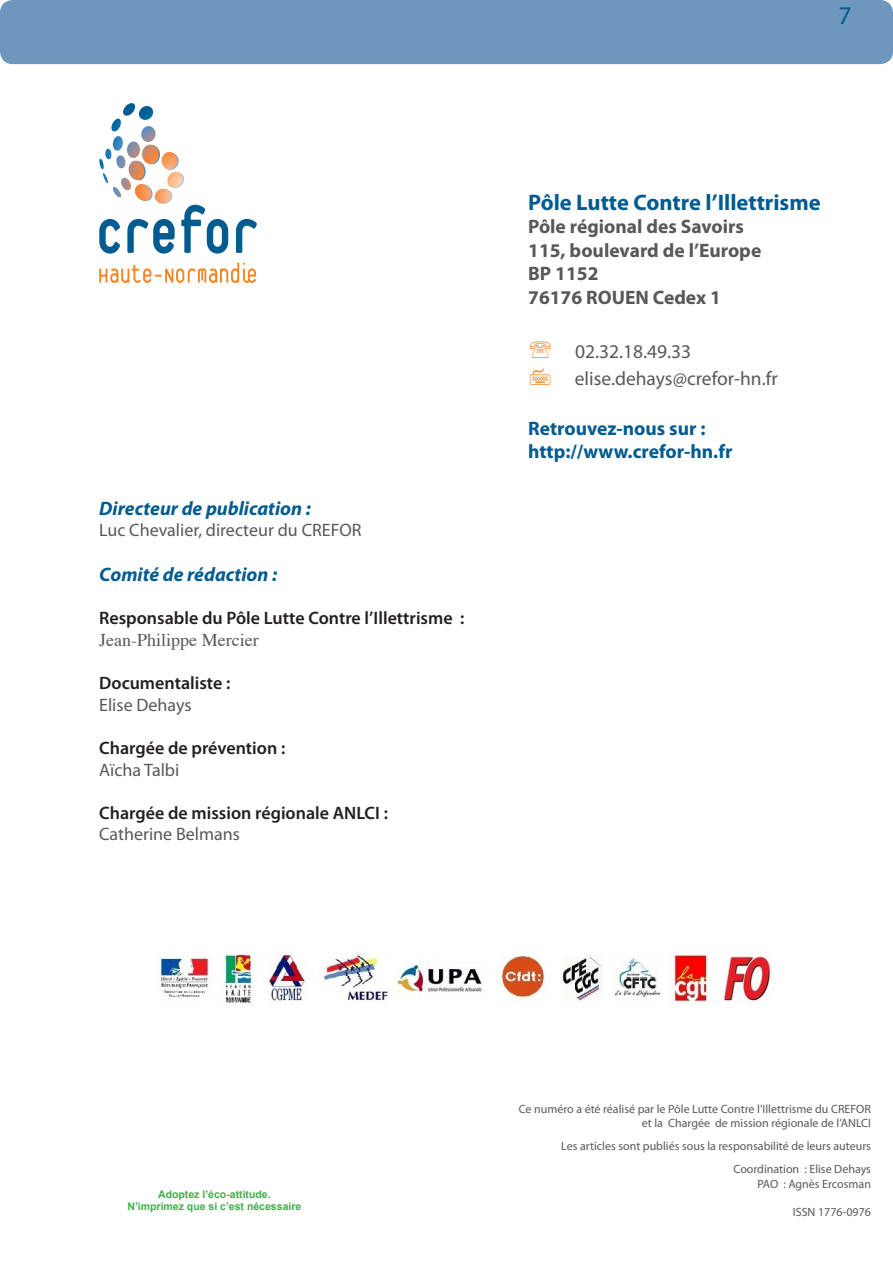
<style>
.page{position:relative;width:893px;height:1263px;background:#fff}
.page>*{position:absolute;margin:0;border:0;box-sizing:border-box;transform-origin:0 0}
.t1{font:25.5px "Myriad Pro";color:#005b8f}
.t2{font:700 22.5px "Myriad Pro";color:#005b8f}
.t3{font:700 19.5px "Myriad Pro";color:#57585a}
.t4{font:700 19.5px "Myriad Pro";color:#005b8f}
.t5{font:italic 700 19.5px "Myriad Pro";color:#005b8f}
.t6{font:19.5px "Myriad Pro";color:#57585a}
.t7{font:600 18px "Myriad Pro";color:#231f20}
.t8{font:18px "Myriad Pro";color:#57585a}
.t9{font:18px "Times";color:#57585a}
.t10{font:12px "Myriad Pro";color:#57585a}
.t11{font:700 10.5px "Arial";color:#40ae49}
</style>
<div class="page">
<div style="left:0;top:0;width:893px;height:64px;background:#6e97bd;border-radius:13px"></div>
<svg style="left:99px;top:263px;width:157px;height:20px"></svg>
<svg style="left:236px;top:219px;width:21px;height:34px"></svg>
<svg style="left:99px;top:103px;width:129px;height:151px"></svg>
<img style="left:160px;top:952px;width:611px;height:51px">
<h1 class="t1" style="left:838px;top:0;width:15px">7</h1>
<p class="t5" style="left:99px;top:495px;width:213px">Directeur de publication :</p>
<p class="t8" style="left:99px;top:519px;width:264px">Luc Chevalier, directeur du CREFOR</p>
<p class="t5" style="left:99px;top:562px;width:179px">Comité de rédaction :</p>
<p class="t7" style="left:99px;top:607px;width:367px">Responsable du Pôle Lutte Contre l’Illettrisme :</p>
<p class="t9" style="left:99px;top:623px;width:161px">Jean-Philippe Mercier</p>
<p class="t7" style="left:99px;top:672px;width:133px">Documentaliste :</p>
<p class="t8" style="left:99px;top:694px;width:94px">Elise Dehays</p>
<p class="t7" style="left:99px;top:736px;width:188px">Chargée de prévention :</p>
<p class="t8" style="left:99px;top:758px;width:82px">Aïcha Talbi</p>
<p class="t7" style="left:99px;top:801px;width:290px">Chargée de mission régionale ANLCI :</p>
<p class="t8" style="left:99px;top:823px;width:142px">Catherine Belmans</p>
<p class="t2" style="left:528px;top:188px;width:294px">Pôle Lutte Contre l’Illettrisme</p>
<p class="t3" style="left:528px;top:214px;width:217px">Pôle régional des Savoirs</p>
<p class="t3" style="left:528px;top:237px;width:235px">115, boulevard de l’Europe</p>
<p class="t3" style="left:528px;top:261px;width:72px">BP 1152</p>
<p class="t3" style="left:528px;top:284px;width:194px">76176 ROUEN Cedex 1</p>
<p class="t6" style="left:575px;top:339px;width:118px">02.32.18.49.33</p>
<p class="t6" style="left:575px;top:366px;width:205px">elise.dehays@crefor-hn.fr</p>
<p class="t4" style="left:528px;top:416px;width:179px">Retrouvez-nous sur :</p>
<p class="t4" style="left:528px;top:439px;width:206px">http://www.crefor-hn.fr</p>
<p class="t11" style="left:158px;top:1187px;width:114px">Adoptez l’éco-attitude.</p>
<p class="t11" style="left:127px;top:1200px;width:175px">N’imprimez que si c’est nécessaire</p>
<p class="t10" style="left:519px;top:1101px;width:354px">Ce numéro a été réalisé par le Pôle Lutte Contre l’Illettrisme du CREFOR</p>
<p class="t10" style="left:642px;top:1116px;width:231px">et la Chargée de mission régionale de l’ANLCI</p>
<p class="t10" style="left:561px;top:1139px;width:311px">Les articles sont publiés sous la responsabilité de leurs auteurs</p>
<p class="t10" style="left:733px;top:1162px;width:139px">Coordination : Elise Dehays</p>
<p class="t10" style="left:757px;top:1176px;width:115px">PAO : Agnès Ercosman</p>
<p class="t10" style="left:793px;top:1205px;width:80px">ISSN 1776-0976</p>
</div>
